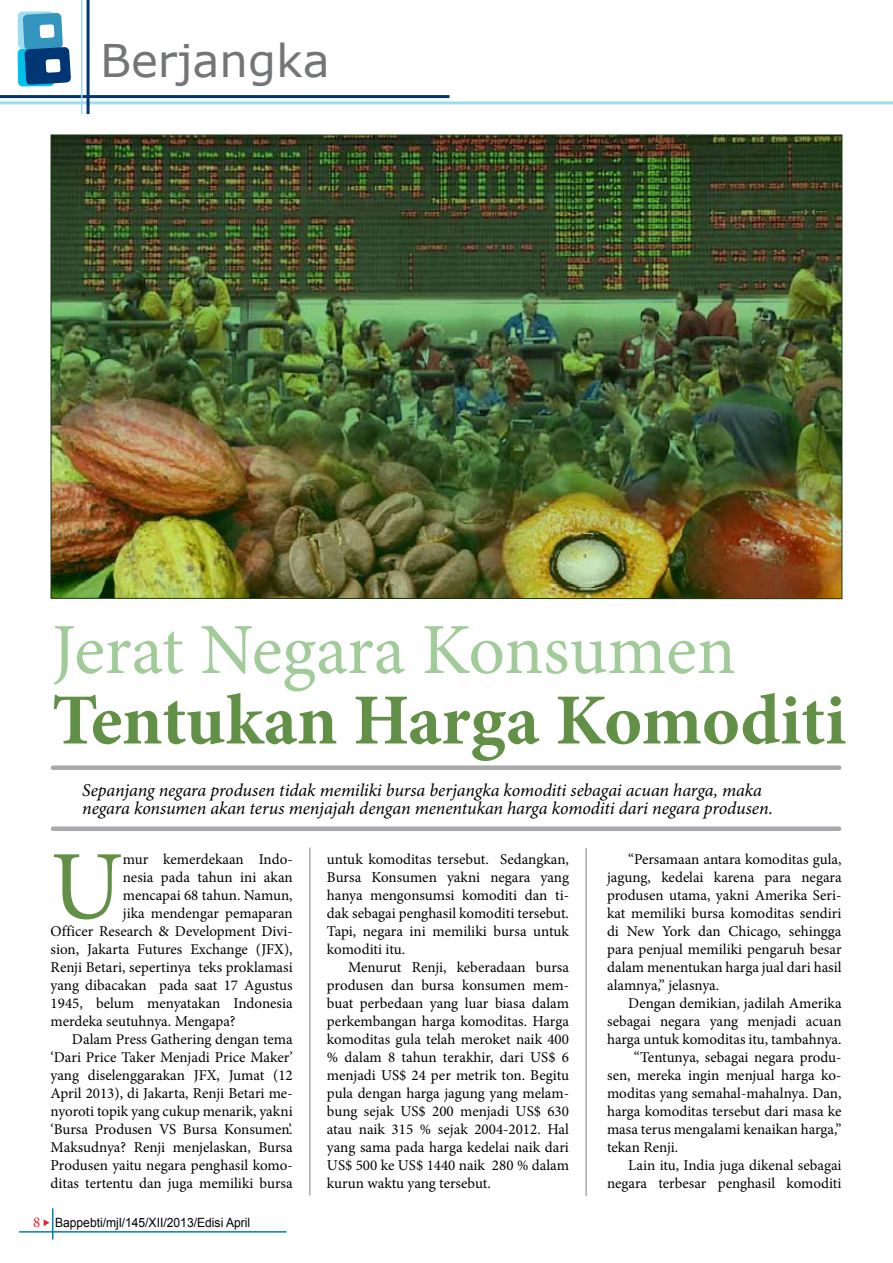
<style>
.page{position:relative;width:893px;height:1263px;background:#fff}
.page>*{position:absolute;margin:0;border:0;box-sizing:border-box;transform-origin:0 0}
.t1{font:98.1px "Minion Pro";color:#639047}
.t2{font:700 72px "Minion Pro";letter-spacing:-.005em;color:#639047}
.t3{font:72px "Minion Pro";letter-spacing:-.005em;color:#a1cc99}
.t4{font:45px "Verdana";color:#737577}
.t5{font:italic 18px/18px "Minion Pro";letter-spacing:-.005em;color:#000}
.t6{font:15px/18px "Minion Pro";color:#000;text-align:justify}
.t7{font:12.75px "Arial";color:#000;scale:.95 1}
.s1{font-family:"Minion Pro";font-size:15px;color:#ed1d24}
</style>
<div class="page">
<hr style="left:309px;top:847px;width:2px;height:348px;background:#a7a9ac">
<hr style="left:585px;top:848px;width:2px;height:348px;background:#a7a9ac">
<div style="left:53px;top:765px;width:786px;height:5px;background:#a7a9ac"></div>
<div style="left:53px;top:826px;width:786px;height:5px;background:#a7a9ac"></div>
<img style="left:53px;top:137px;width:787px;height:460px">
<svg style="left:44px;top:1219px;width:6px;height:7px"></svg>
<hr style="left:52px;top:1208px;width:1px;height:31px;background:#0080ad">
<hr style="left:19px;top:1231px;width:268px;height:1px;background:#0080ad">
<hr style="left:0;top:101px;width:893px;height:3px;background:#9edcf1">
<hr style="left:0;top:95px;width:450px;height:3px;background:#003674">
<svg style="left:17px;top:48px;width:36px;height:39px"></svg>
<div style="left:18px;top:11px;width:36px;height:37px;border:9px solid #9edcf1"></div>
<div style="left:27px;top:17px;width:31px;height:29px;background:#3395be"></div>
<div style="left:23px;top:13px;width:40px;height:37px;border:9px solid #3395be"></div>
<div style="left:29px;top:52px;width:37px;height:28px;background:#003674;border-radius:2px"></div>
<div style="left:25px;top:47px;width:46px;height:38px;border:9px solid #003674;border-radius:2px"></div>
<div style="left:42px;top:27px;width:10px;height:9px;background:#fff"></div>
<div style="left:40px;top:24px;width:14px;height:14px;border:4px solid #fff"></div>
<div style="left:48px;top:61px;width:10px;height:9px;background:#fff"></div>
<div style="left:46px;top:59px;width:14px;height:14px;border:4px solid #fff"></div>
<hr style="left:87px;top:0;width:3px;height:114px;background:#003674">
<hr style="left:81px;top:0;width:1px;height:114px;background:#9edcf1">
<h3 class="t4" style="left:100px;top:30px;width:231px">Berjangka</h3>
<h2 class="t3" style="left:52px;top:602px;width:685px">Jerat Negara Konsumen</h2>
<h2 class="t2" style="left:52px;top:670px;width:796px">Tentukan Harga Komoditi</h2>
<p class="t5" style="left:82px;top:781px;width:692px">Sepanjang negara produsen tidak memiliki bursa berjangka komoditi sebagai acuan harga, maka negara konsumen akan terus menjajah dengan menentukan harga komoditi dari negara produsen.</p>
<h1 class="t1" style="left:51px;top:821px;width:74px">U</h1>
<p class="t6" style="left:123px;top:850px;width:171px">mur kemerdekaan Indo-</p>
<p class="t6" style="left:123px;top:868px;width:171px">nesia pada tahun ini akan</p>
<p class="t6" style="left:123px;top:886px;width:171px">mencapai 68 tahun. Namun,</p>
<p class="t6" style="left:123px;top:904px;width:171px">jika mendengar pemaparan</p>
<p class="t6" style="left:51px;top:922px;width:244px">Officer Research &amp; Development Divi-</p>
<p class="t6" style="left:51px;top:940px;width:244px">sion, Jakarta Futures Exchange (JFX),</p>
<p class="t6" style="left:51px;top:958px;width:244px">Renji Betari, sepertinya teks proklamasi</p>
<p class="t6" style="left:51px;top:976px;width:244px">yang dibacakan pada saat 17 Agustus</p>
<p class="t6" style="left:51px;top:994px;width:244px">1945, belum menyatakan Indonesia</p>
<p class="t6" style="left:51px;top:1012px;width:187px">merdeka seutuhnya. Mengapa?</p>
<p class="t6" style="left:72px;top:1030px;width:222px">Dalam Press Gathering dengan tema</p>
<p class="t6" style="left:51px;top:1048px;width:244px">‘Dari Price Taker Menjadi Price Maker’</p>
<p class="t6" style="left:51px;top:1066px;width:244px">yang diselenggarakan JFX, Jumat (12</p>
<p class="t6" style="left:51px;top:1084px;width:244px">April 2013), di Jakarta, Renji Betari me-</p>
<p class="t6" style="left:51px;top:1102px;width:244px">nyoroti topik yang cukup menarik, yakni</p>
<p class="t6" style="left:51px;top:1120px;width:244px">‘Bursa Produsen VS Bursa Konsumen’.</p>
<p class="t6" style="left:51px;top:1138px;width:244px">Maksudnya? Renji menjelaskan, Bursa</p>
<p class="t6" style="left:51px;top:1156px;width:244px">Produsen yaitu negara penghasil komo-</p>
<p class="t6" style="left:51px;top:1174px;width:244px">ditas tertentu dan juga memiliki bursa</p>
<p class="t7" style="left:33px;top:1213px;width:230px"><span class="s1">8</span> Bappebti/mjl/145/XII/2013/Edisi April</p>
<p class="t6" style="left:327px;top:850px;width:244px">untuk komoditas tersebut. Sedangkan, Bursa Konsumen yakni negara yang hanya mengonsumsi komoditi dan ti&shy;dak sebagai penghasil komoditi tersebut.<br>Tapi, negara ini memiliki bursa untuk komoditi itu.</p>
<p class="t6" style="left:327px;top:958px;width:244px;text-indent:21px">Menurut Renji, keberadaan bursa produsen dan bursa konsumen mem&shy;buat perbedaan yang luar biasa dalam perkembangan harga komoditas. Harga komoditas gula telah meroket naik 400 % dalam 8 tahun terakhir, dari US$ 6 menjadi US$ 24 per metrik ton. Begitu pula dengan harga jagung yang melam&shy;bung sejak US$ 200 menjadi US$ 630 atau naik 315 % sejak 2004-2012. Hal yang sama pada harga kedelai naik dari US$ 500 ke US$ 1440 naik 280 % dalam kurun waktu yang tersebut.</p>
<p class="t6" style="left:607px;top:850px;width:236px;text-indent:21px">“Persamaan antara komoditas gula, jagung, kedelai karena para negara produsen utama, yakni Amerika Seri&shy;kat memiliki bursa komoditas sendiri di New York dan Chicago, sehingga para penjual memiliki pengaruh besar dalam menentukan harga jual dari hasil alamnya,” jelasnya.</p>
<p class="t6" style="left:628px;top:994px;width:215px">Dengan demikian, jadilah Amerika</p>
<p class="t6" style="left:607px;top:1012px;width:236px">sebagai negara yang menjadi acuan</p>
<p class="t6" style="left:607px;top:1030px;width:236px">harga untuk komoditas itu, tambahnya.</p>
<p class="t6" style="left:634px;top:1048px;width:209px">“Tentunya, sebagai negara produ-</p>
<p class="t6" style="left:607px;top:1066px;width:236px">sen, mereka ingin menjual harga ko-</p>
<p class="t6" style="left:607px;top:1084px;width:236px">moditas yang semahal-mahalnya. Dan,</p>
<p class="t6" style="left:607px;top:1102px;width:236px">harga komoditas tersebut dari masa ke</p>
<p class="t6" style="left:607px;top:1120px;width:236px">masa terus mengalami kenaikan harga,”</p>
<p class="t6" style="left:607px;top:1138px;width:73px">tekan Renji.</p>
<p class="t6" style="left:628px;top:1156px;width:215px">Lain itu, India juga dikenal sebagai</p>
<p class="t6" style="left:607px;top:1174px;width:236px">negara terbesar penghasil komoditi</p>
</div>
